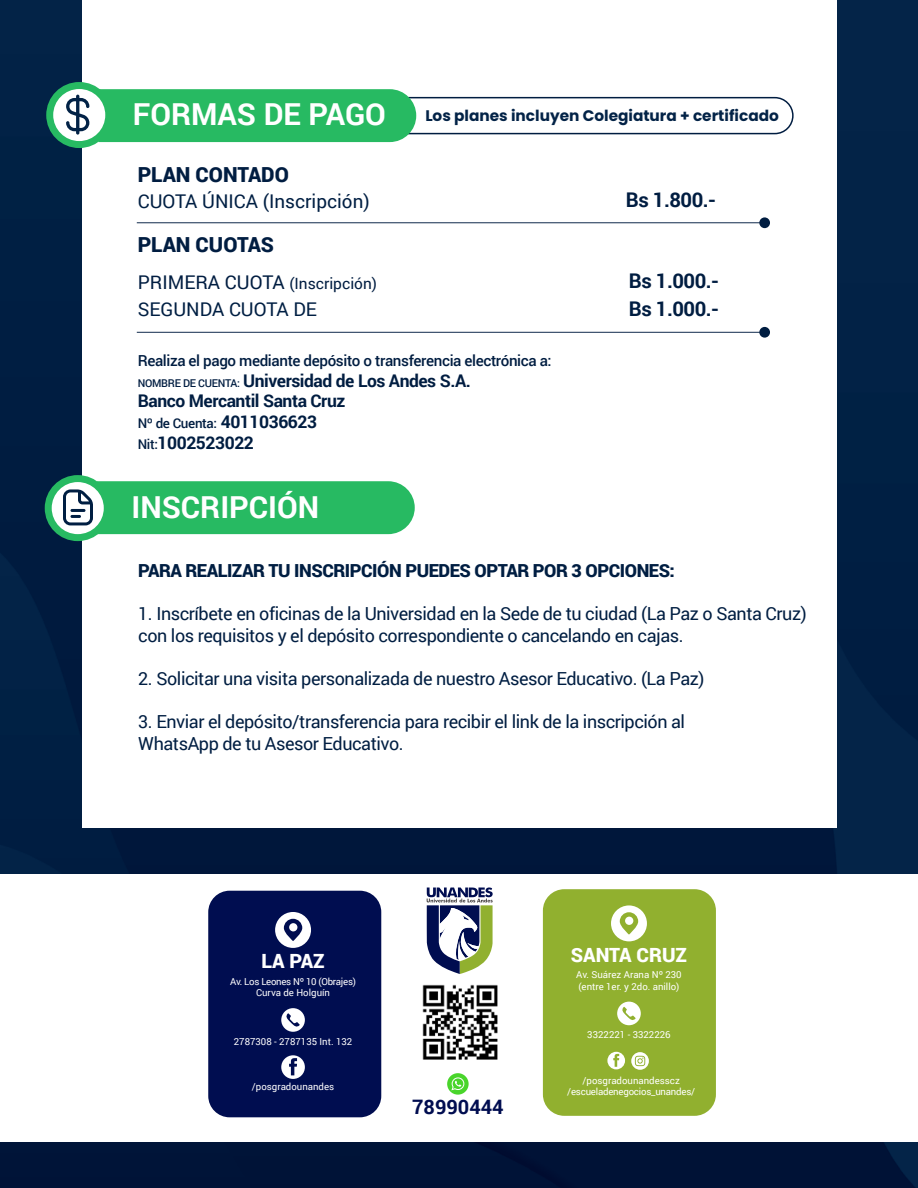
<style>
.page{position:relative;width:918px;height:1188px;background:#fff}
.page>*{position:absolute;margin:0;border:0;box-sizing:border-box;transform-origin:0 0}
.t1{font:700 30.3px "Roboto";color:#fff}
.t2{font:900 20.7px "Roboto";color:#001d41}
.t3{font:700 20.25px "Roboto";letter-spacing:-.025em;color:#001d41}
.t4{font:700 19.95px "Roboto";color:#000d50}
.t5{font:900 19.65px "Roboto";color:#fff}
.t6{font:18.9px "Roboto";color:#001f43}
.t7{font:18px/21.6px "Roboto";letter-spacing:-.025em;color:#001e42}
.t8{font:900 18px "Roboto";letter-spacing:-.025em;color:#001e42}
.t9{font:700 17.4px/21px "Roboto";letter-spacing:-.025em;color:#001d41}
.t10{font:15.45px "Roboto";color:#001d41}
.t11{font:700 15.3px "Poppins";color:#032347}
.t12{font:500 15.15px "Roboto";letter-spacing:-.025em;color:#001d41}
.t13{font:500 13.5px "Roboto";letter-spacing:-.025em;color:#001d41}
.t14{font:9.6px/11.6px "Roboto";color:#fff}
.t15{font:9.6px/11.6px "Roboto";letter-spacing:-.02em;color:#fff;text-align:center}
.t16{font:9.6px/11.6px "Roboto";letter-spacing:-.03em;color:#fff;text-align:center}
.s1{font-size:18.9px}
.s2{font-weight:500;font-size:10.8px}
.s3{font-weight:700;font-size:17.4px}
.s4{font-weight:500;font-size:13.35px}
</style>
<div class="page">
<img style="left:0;top:0;width:918px;height:1188px">
<div style="left:0;top:874px;width:918px;height:268px;background:#fff"></div>
<div style="left:82px;top:0;width:754px;height:827px;background:#fff"></div>
<div style="left:759px;top:217px;width:11px;height:11px;background:#001d41;border-radius:5px"></div>
<div style="left:759px;top:327px;width:11px;height:11px;background:#001d41;border-radius:5px"></div>
<div style="left:45px;top:475px;width:66px;height:66px;background:#27ba62;border-radius:50%"></div>
<div style="left:52px;top:482px;width:52px;height:52px;background:#fff;border-radius:50%"></div>
<svg style="left:63px;top:481px;width:352px;height:53px;background:#39bb6f"></svg>
<div style="left:208px;top:891px;width:173px;height:226px;background:#000d50;border-radius:21px"></div>
<div style="left:275px;top:912px;width:36px;height:36px;background:#fff;border-radius:50%"></div>
<div style="left:281px;top:1008px;width:24px;height:24px;background:#fff;border-radius:50%"></div>
<div style="left:281px;top:1055px;width:24px;height:24px;background:#fff;border-radius:50%"></div>
<svg style="left:284px;top:919px;width:18px;height:22px"></svg>
<svg style="left:286px;top:1013px;width:14px;height:14px"></svg>
<svg style="left:289px;top:1058px;width:8px;height:17px"></svg>
<div style="left:543px;top:889px;width:173px;height:227px;background:#91b02f;border-radius:21px"></div>
<div style="left:611px;top:905px;width:36px;height:36px;background:#fff;border-radius:50%"></div>
<div style="left:617px;top:1002px;width:24px;height:23px;background:#fff;border-radius:50%"></div>
<svg style="left:631px;top:1052px;width:18px;height:18px"></svg>
<svg style="left:620px;top:912px;width:18px;height:23px"></svg>
<svg style="left:622px;top:1007px;width:14px;height:13px"></svg>
<div style="left:607px;top:1052px;width:18px;height:17px;background:#fff;border-radius:50%"></div>
<svg style="left:613px;top:1054px;width:6px;height:13px"></svg>
<svg style="left:635px;top:1056px;width:10px;height:10px"></svg>
<svg style="left:427px;top:888px;width:66px;height:86px"></svg>
<img style="left:422px;top:984px;width:76px;height:76px">
<svg style="left:447px;top:1073px;width:22px;height:22px"></svg>
<svg style="left:451px;top:1077px;width:13px;height:13px"></svg>
<svg style="left:99px;top:89px;width:695px;height:53px"></svg>
<div style="left:46px;top:82px;width:66px;height:66px;background:#27ba62;border-radius:50%"></div>
<div style="left:53px;top:89px;width:52px;height:52px;background:#fff;border-radius:50%"></div>
<svg style="left:66px;top:95px;width:23px;height:40px"></svg>
<h1 class="t1" style="left:133px;top:93px;width:254px">FORMAS DE PAGO</h1>
<p class="t11" style="left:425px;top:107px;width:355px">Los planes incluyen Colegiatura + certificado</p>
<p class="t2" style="left:138px;top:160px;width:153px">PLAN CONTADO</p>
<p class="t6" style="left:138px;top:188px;width:234px">CUOTA ÚNICA (Inscripción)</p>
<p class="t2" style="left:138px;top:230px;width:138px">PLAN CUOTAS</p>
<p class="t10" style="left:138px;top:272px;width:241px"><span class="s1">PRIMERA CUOTA</span> (Inscripción)</p>
<p class="t6" style="left:138px;top:296px;width:181px">SEGUNDA CUOTA DE</p>
<p class="t12" style="left:138px;top:350px;width:416px">Realiza el pago mediante depósito o transferencia electrónica a:</p>
<p class="t9" style="left:138px;top:369px;width:335px"><span class="s2">NOMBRE DE CUENTA:</span> Universidad de Los Andes S.A.<br>Banco Mercantil Santa Cruz</p>
<p class="t13" style="left:138px;top:414px;width:181px">Nº de Cuenta: <span class="s3">4011036623</span></p>
<p class="t9" style="left:138px;top:432px;width:118px"><span class="s4">Nit:</span>1002523022</p>
<h1 class="t1" style="left:131px;top:486px;width:189px">INSCRIPCIÓN</h1>
<p class="t3" style="left:626px;top:186px;width:92px">Bs 1.800.-</p>
<p class="t3" style="left:629px;top:267px;width:92px">Bs 1.000.-</p>
<p class="t3" style="left:629px;top:294px;width:92px">Bs 1.000.-</p>
<p class="t8" style="left:138px;top:558px;width:538px">PARA REALIZAR TU INSCRIPCIÓN PUEDES OPTAR POR 3 OPCIONES:</p>
<p class="t7" style="left:138px;top:602px;width:670px">1. Inscríbete en oficinas de la Universidad en la Sede de tu ciudad (La Paz o Santa Cruz) con los requisitos y el depósito correspondiente o cancelando en cajas.</p>
<p class="t7" style="left:138px;top:667px;width:568px">2. Solicitar una visita personalizada de nuestro Asesor Educativo. (La Paz)</p>
<p class="t7" style="left:138px;top:710px;width:548px">3. Enviar el depósito/transferencia para recibir el link de la inscripción al<br>WhatsApp de tu Asesor Educativo.</p>
<p class="t5" style="left:262px;top:947px;width:65px">LA PAZ</p>
<p class="t16" style="left:230px;top:975px;width:127px">Av. Los Leones Nº 10 (Obrajes)<br>Curva de Holguín</p>
<p class="t14" style="left:234px;top:1035px;width:120px">2787308 - 2787135 Int. 132</p>
<p class="t14" style="left:252px;top:1081px;width:84px">/posgradounandes</p>
<p class="t4" style="left:412px;top:1093px;width:93px">78990444</p>
<p class="t5" style="left:571px;top:941px;width:118px">SANTA CRUZ</p>
<p class="t14" style="left:576px;top:969px;width:107px">Av. Suárez Arana Nº 230 (entre 1er. y 2do. anillo)</p>
<p class="t14" style="left:587px;top:1029px;width:85px">3322221 - 3322226</p>
<p class="t15" style="left:567px;top:1074px;width:129px">/posgradounandesscz /escueladenegocios_unandes/</p>
</div>
